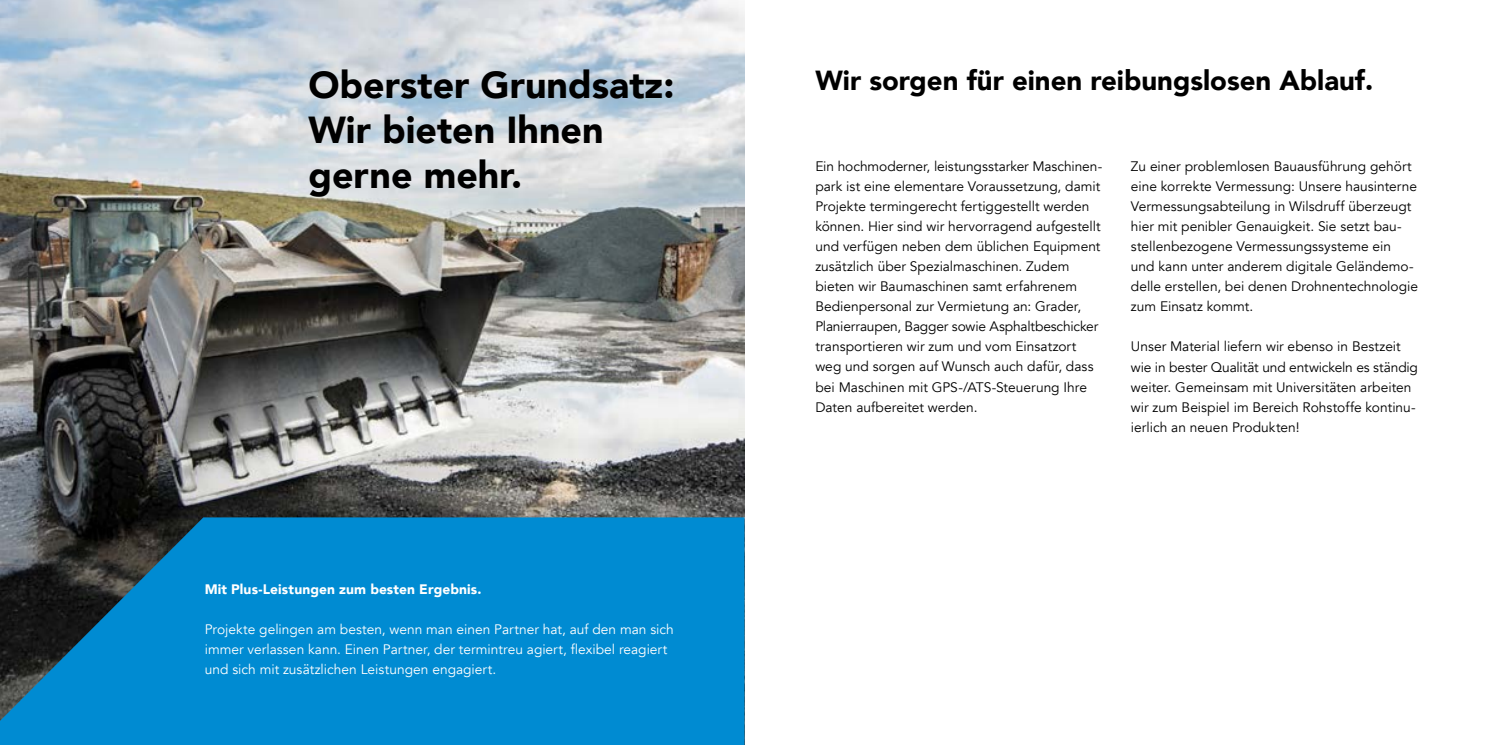
<style>
.page{position:relative;width:1489px;height:745px;background:#fff}
.page>*{position:absolute;margin:0;border:0;box-sizing:border-box;transform-origin:0 0}
.t1{font:900 37.5px/45px "Avenir";color:#000}
.t2{font:900 27.5px "Avenir";color:#000}
.t3{font:13.75px/20px "Avenir";color:#000}
.t4{font:13.75px/20px "Avenir";color:#fff}
.t5{font:900 13.75px "Avenir";letter-spacing:.01em;color:#fff}
</style>
<div class="page">
<img style="left:0;top:0;width:744px;height:517px">
<svg style="left:0;top:517px;width:744px;height:227px;background:#057fbc"></svg>
<h1 class="t1" style="left:308px;top:61px;width:367px">Oberster Grundsatz:<br>Wir bieten Ihnen gerne mehr.</h1>
<p class="t5" style="left:205px;top:577px;width:278px">Mit Plus-Leistungen zum besten Ergebnis.</p>
<p class="t4" style="left:205px;top:619px;width:470px">Projekte gelingen am besten, wenn man einen Partner hat, auf den man sich immer verlassen kann. Einen Partner, der termintreu agiert, flexibel reagiert und sich mit zusätzlichen Leistungen engagiert.</p>
<h2 class="t2" style="left:815px;top:57px;width:559px">Wir sorgen für einen reibungslosen Ablauf.</h2>
<p class="t3" style="left:815px;top:156px;width:288px">Ein hochmoderner, leistungsstarker Maschinen&shy;park ist eine elementare Voraussetzung, damit Projekte termingerecht fertiggestellt werden können. Hier sind wir hervorragend aufgestellt und verfügen neben dem üblichen Equipment zusätzlich über Spezialmaschinen. Zudem bieten wir Baumaschinen samt erfahrenem Bedienpersonal zur Vermietung an: Grader, Planierraupen, Bagger sowie Asphaltbeschicker transportieren wir zum und vom Einsatzort weg und sorgen auf Wunsch auch dafür, dass bei Maschinen mit GPS-/ATS-Steuerung Ihre Daten aufbereitet werden.</p>
<p class="t3" style="left:1130px;top:157px;width:289px">Zu einer problemlosen Bauausführung gehört eine korrekte Vermessung: Unsere hausinterne Vermessungsabteilung in Wilsdruff überzeugt hier mit penibler Genauigkeit. Sie setzt bau&shy;stellenbezogene Vermessungssysteme ein und kann unter anderem digitale Geländemo&shy;delle erstellen, bei denen Drohnentechnologie zum Einsatz kommt.</p>
<p class="t3" style="left:1130px;top:337px;width:288px">Unser Material liefern wir ebenso in Bestzeit wie in bester Qualität und entwickeln es ständig weiter. Gemeinsam mit Universitäten arbeiten wir zum Beispiel im Bereich Rohstoffe kontinu&shy;ierlich an neuen Produkten!</p>
</div>
